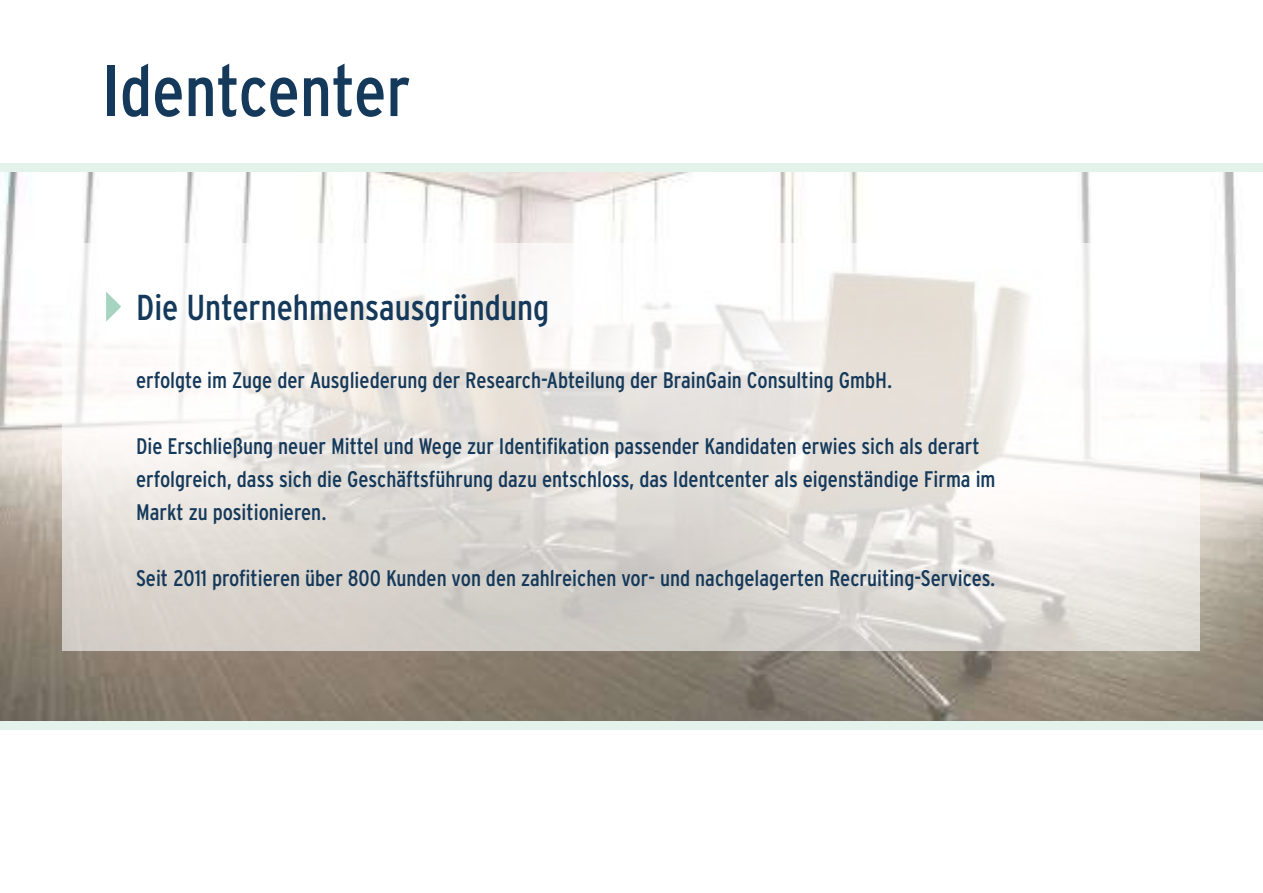
<style>
.page{position:relative;width:1263px;height:893px;background:#fff}
.page>*{position:absolute;margin:0;border:0;box-sizing:border-box;transform-origin:0 0}
.t1{font:condensed 72px "Interstate";color:#15395a}
.t2{font:condensed 36px "Interstate";color:#15395a}
.t3{font:condensed 22.5px/33px "Interstate";color:#15395a}
</style>
<div class="page">
<img style="left:0;top:172px;width:1263px;height:549px">
<div style="left:0;top:164px;width:1263px;height:8px;background:#e4f2ec"></div>
<div style="left:0;top:721px;width:1263px;height:8px;background:#e4f2ec"></div>
<svg style="left:63px;top:243px;width:1137px;height:407px"></svg>
<svg style="left:106px;top:292px;width:15px;height:30px"></svg>
<h1 class="t1" style="left:102px;top:47px;width:310px">Identcenter</h1>
<h2 class="t2" style="left:136px;top:286px;width:415px">Die Unternehmensausgründung</h2>
<p class="t3" style="left:136px;top:364px;width:758px">erfolgte im Zuge der Ausgliederung der Research-Abteilung der BrainGain Consulting GmbH.</p>
<p class="t3" style="left:136px;top:430px;width:861px">Die Erschließung neuer Mittel und Wege zur Identifikation passender Kandidaten erwies sich als derart erfolgreich, dass sich die Geschäftsführung dazu entschloss, das Identcenter als eigenständige Firma im<br>Markt zu positionieren.</p>
<p class="t3" style="left:136px;top:562px;width:861px">Seit 2011 profitieren über 800 Kunden von den zahlreichen vor- und nachgelagerten Recruiting-Services.</p>
</div>
